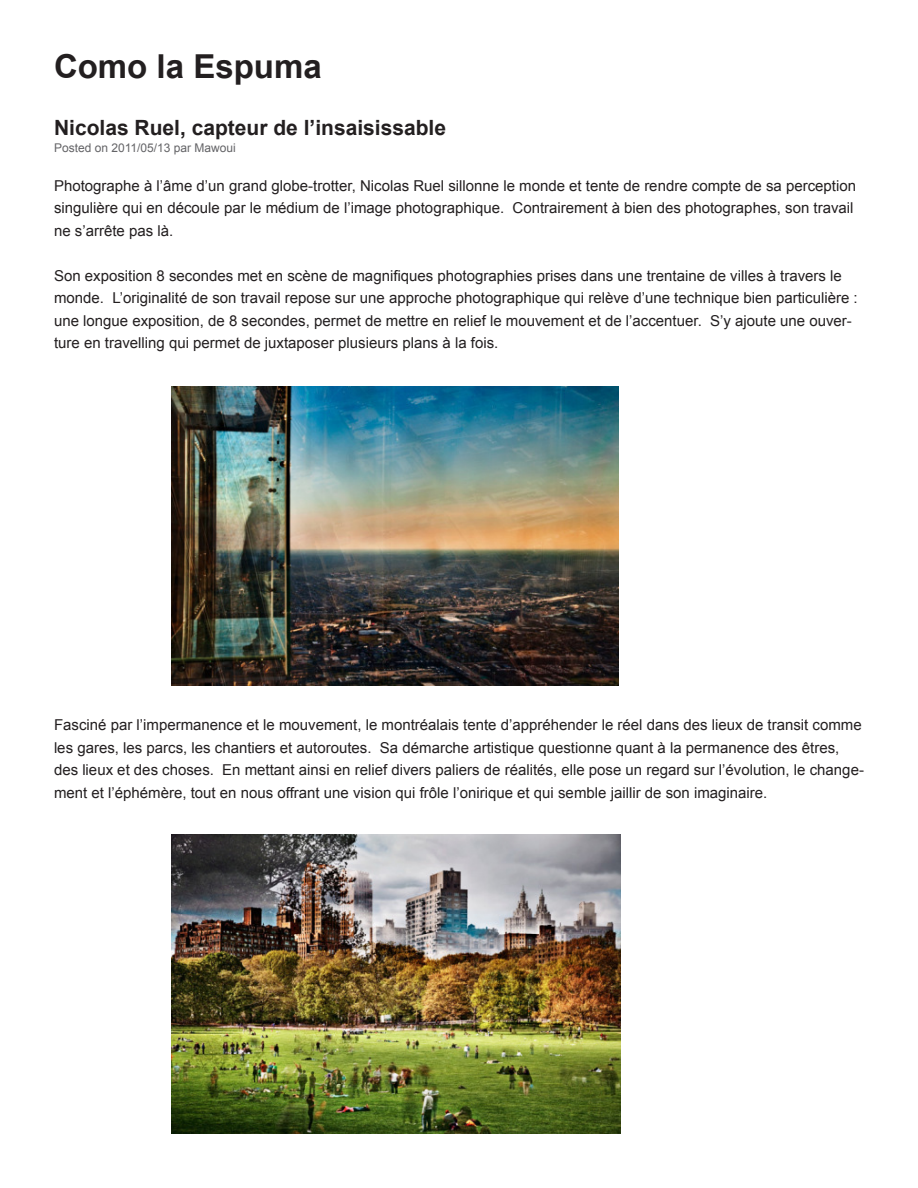
<style>
.page{position:relative;width:918px;height:1188px;background:#fff}
.page>*{position:absolute;margin:0;border:0;box-sizing:border-box;transform-origin:0 0}
.t1{font:700 33px "Arial";color:#231f20}
.t2{font:700 21px "Arial";color:#231f20}
.t3{font:15px/22.5px "Arial";color:#231f20}
.t4{font:12px "Arial";color:#636366}
</style>
<div class="page">
<img style="left:172px;top:387px;width:447px;height:298px">
<img style="left:172px;top:834px;width:448px;height:300px">
<p class="t1" style="left:54px;top:45px;width:269px">Como la Espuma</p>
<p class="t2" style="left:54px;top:114px;width:394px">Nicolas Ruel, capteur de l’insaisissable</p>
<p class="t4" style="left:54px;top:139px;width:183px">Posted on 2011/05/13 par Mawoui</p>
<p class="t3" style="left:54px;top:174px;width:804px">Photographe à l’âme d’un grand globe-trotter, Nicolas Ruel sillonne le monde et tente de rendre compte de sa perception singulière qui en découle par le médium de l’image photographique. Contrairement à bien des photographes, son travail ne s’arrête pas là.</p>
<p class="t3" style="left:54px;top:264px;width:805px">Son exposition 8 secondes met en scène de magnifiques photographies prises dans une trentaine de villes à travers le monde. L’originalité de son travail repose sur une approche photographique qui relève d’une technique bien particulière : une longue exposition, de 8 secondes, permet de mettre en relief le mouvement et de l’accentuer. S’y ajoute une ouver&shy;ture en travelling qui permet de juxtaposer plusieurs plans à la fois.</p>
<p class="t3" style="left:54px;top:714px;width:811px">Fasciné par l’impermanence et le mouvement, le montréalais tente d’appréhender le réel dans des lieux de transit comme les gares, les parcs, les chantiers et autoroutes. Sa démarche artistique questionne quant à la permanence des êtres, des lieux et des choses. En mettant ainsi en relief divers paliers de réalités, elle pose un regard sur l’évolution, le change&shy;ment et l’éphémère, tout en nous offrant une vision qui frôle l’onirique et qui semble jaillir de son imaginaire.</p>
</div>
